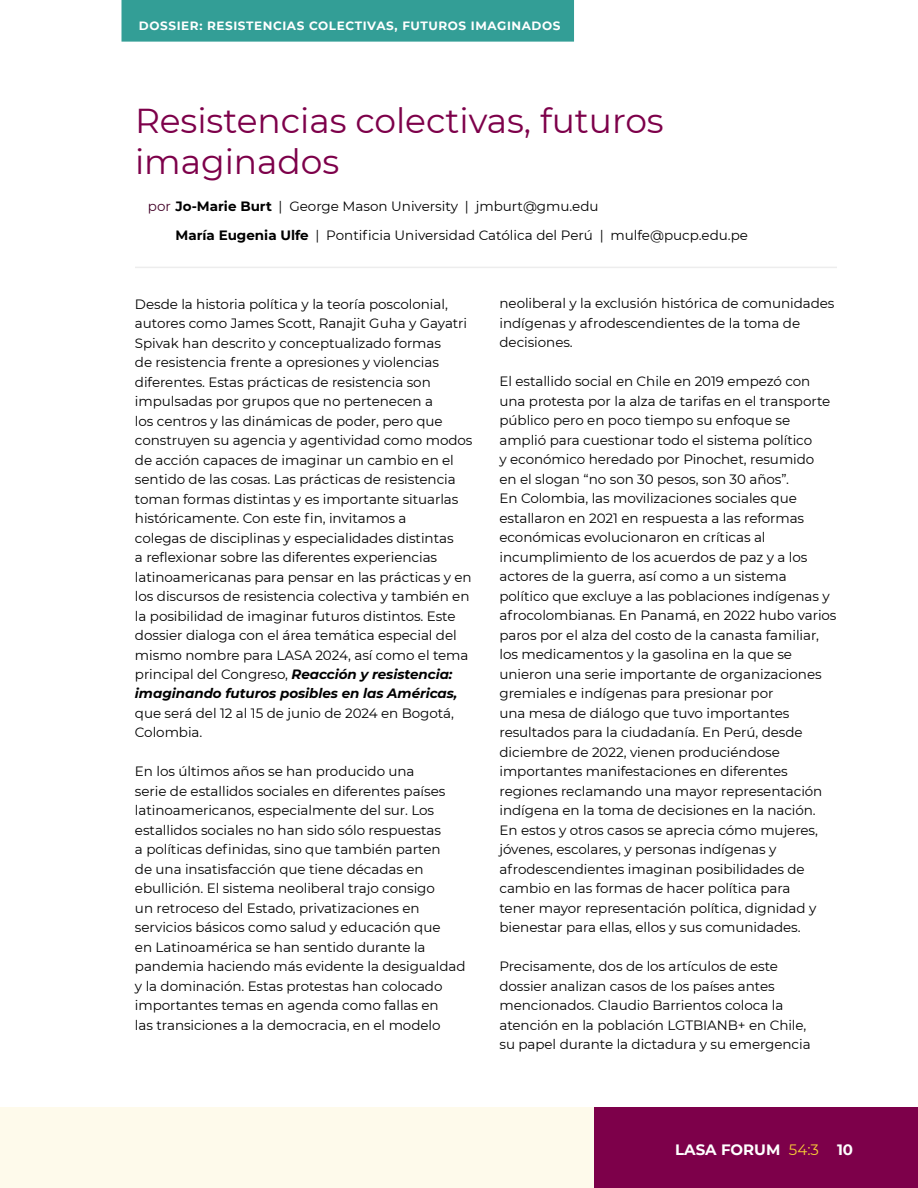
<style>
.page{position:relative;width:918px;height:1188px;background:#fff}
.page>*{position:absolute;margin:0;border:0;box-sizing:border-box;transform-origin:0 0}
.t1{font:34.5px/40.5px "Montserrat";color:#7d004a}
.t2{font:700 15px "Montserrat";color:#fff}
.t3{font:13.5px/19.5px "Montserrat";letter-spacing:-.005em;color:#000}
.t4{font:700 12px "Montserrat";letter-spacing:.05em;color:#fff}
.s1{color:#420027}
.s2{font-weight:700}
.s3{font-weight:700;font-style:italic}
.s4{font-weight:400;color:#f7cd36}
</style>
<div class="page">
<div style="left:0;top:1107px;width:594px;height:81px;background:#fefaeb"></div>
<div style="left:594px;top:1107px;width:324px;height:81px;background:#7d004a"></div>
<div style="left:122px;top:0;width:452px;height:42px;background:#339e96"></div>
<hr style="left:135px;top:267px;width:702px;height:1px;background:#ededed">
<p class="t4" style="left:139px;top:17px;width:423px">DOSSIER: RESISTENCIAS COLECTIVAS, FUTUROS IMAGINADOS</p>
<h1 class="t1" style="left:135px;top:99px;width:530px">Resistencias colectivas, futuros imaginados</h1>
<p class="t3" style="left:175px;top:192px;width:574px;line-height:28.5px;text-indent:-28px"><span class="s1">por</span> <span class="s2">Jo-Marie Burt</span> | George Mason University | jmburt@gmu.edu<br><span class="s2">María Eugenia Ulfe</span> | Pontificia Universidad Católica del Perú | mulfe@pucp.edu.pe</p>
<p class="t3" style="left:135px;top:294px;width:339px">Desde la historia política y la teoría poscolonial, autores como James Scott, Ranajit Guha y Gayatri Spivak han descrito y conceptualizado formas<br>de resistencia frente a opresiones y violencias diferentes. Estas prácticas de resistencia son impulsadas por grupos que no pertenecen a<br>los centros y las dinámicas de poder, pero que construyen su agencia y agentividad como modos de acción capaces de imaginar un cambio en el sentido de las cosas. Las prácticas de resistencia toman formas distintas y es importante situarlas históricamente. Con este fin, invitamos a<br>colegas de disciplinas y especialidades distintas<br>a reflexionar sobre las diferentes experiencias latinoamericanas para pensar en las prácticas y en los discursos de resistencia colectiva y también en la posibilidad de imaginar futuros distintos. Este dossier dialoga con el área temática especial del mismo nombre para LASA 2024, así como el tema principal del Congreso, <span class="s3">Reacción y resistencia: imaginando futuros posibles en las Américas,</span></p>
<p class="t3" style="left:135px;top:703px;width:321px">que será del 12 al 15 de junio de 2024 en Bogotá,<br>Colombia.</p>
<p class="t3" style="left:135px;top:761px;width:332px">En los últimos años se han producido una<br>serie de estallidos sociales en diferentes países latinoamericanos, especialmente del sur. Los estallidos sociales no han sido sólo respuestas<br>a políticas definidas, sino que también parten<br>de una insatisfacción que tiene décadas en ebullición. El sistema neoliberal trajo consigo<br>un retroceso del Estado, privatizaciones en servicios básicos como salud y educación que<br>en Latinoamérica se han sentido durante la pandemia haciendo más evidente la desigualdad y la dominación. Estas protestas han colocado importantes temas en agenda como fallas en<br>las transiciones a la democracia, en el modelo</p>
<p class="t3" style="left:499px;top:293px;width:337px">neoliberal y la exclusión histórica de comunidades indígenas y afrodescendientes de la toma de decisiones.</p>
<p class="t3" style="left:499px;top:371px;width:339px">El estallido social en Chile en 2019 empezó con una protesta por la alza de tarifas en el transporte público pero en poco tiempo su enfoque se amplió para cuestionar todo el sistema político<br>y económico heredado por Pinochet, resumido<br>en el slogan “no son 30 pesos, son 30 años”.<br>En Colombia, las movilizaciones sociales que estallaron en 2021 en respuesta a las reformas económicas evolucionaron en críticas al incumplimiento de los acuerdos de paz y a los actores de la guerra, así como a un sistema político que excluye a las poblaciones indígenas y afrocolombianas. En Panamá, en 2022 hubo varios paros por el alza del costo de la canasta familiar, los medicamentos y la gasolina en la que se unieron una serie importante de organizaciones gremiales e indígenas para presionar por<br>una mesa de diálogo que tuvo importantes resultados para la ciudadanía. En Perú, desde diciembre de 2022, vienen produciéndose importantes manifestaciones en diferentes regiones reclamando una mayor representación indígena en la toma de decisiones en la nación.<br>En estos y otros casos se aprecia cómo mujeres, jóvenes, escolares, y personas indígenas y afrodescendientes imaginan posibilidades de cambio en las formas de hacer política para<br>tener mayor representación política, dignidad y bienestar para ellas, ellos y sus comunidades.</p>
<p class="t3" style="left:499px;top:956px;width:313px">Precisamente, dos de los artículos de este dossier analizan casos de los países antes mencionados. Claudio Barrientos coloca la atención en la población LGTBIANB+ en Chile, su papel durante la dictadura y su emergencia</p>
<p class="t2" style="left:675px;top:1139px;width:179px">LASA FORUM <span class="s4">54:3</span> 10</p>
</div>
